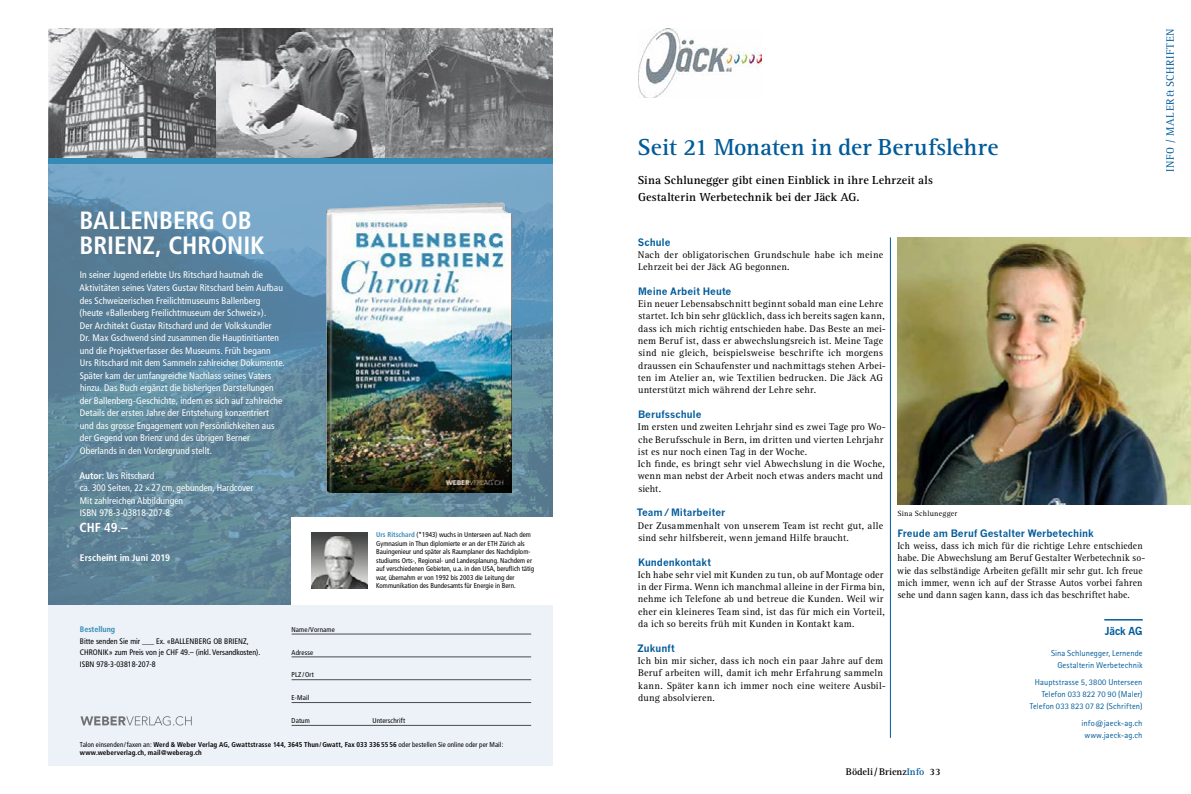
<style>
.page{position:relative;width:1191px;height:794px;background:#fff}
.page>*{position:absolute;margin:0;border:0;box-sizing:border-box;transform-origin:0 0}
.t1{font:700 condensed 25px/25px "Frutiger";letter-spacing:-.005em;color:#fff}
.t2{font:700 24px "Rotis Serif";color:#005b9a}
.t3{font:700 condensed 13px "Frutiger";color:#fff}
.t4{font:700 12px/16.4px "Rotis Serif";letter-spacing:.01em;color:#000}
.t5{font:11px "Rotis Serif";letter-spacing:.06em;color:#005b9a}
.t6{font:700 11px "News Gothic BT";letter-spacing:-.015em;color:#005b9a}
.t7{font:10px/12.3px "Rotis Serif";letter-spacing:.02em;color:#000}
.t8{font:10px/12.3px "Rotis Serif";letter-spacing:.02em;color:#000;scale:.95 1}
.t9{font:700 10px "News Gothic";color:#005b9a}
.t10{font:700 10px "Rotis Serif";color:#000}
.t11{font:condensed 9.5px/12.5px "Frutiger";letter-spacing:.005em;color:#fff}
.t12{font:700 condensed 9.5px "Frutiger";letter-spacing:.01em;color:#fff}
.t13{font:8.5px/12.3px "Rotis Sans Serif";letter-spacing:.01em;color:#005b9a;text-align:right}
.t14{font:condensed 8px/11.5px "Frutiger";color:#000}
.t15{font:700 condensed 8px "Frutiger";color:#358bb8}
.t16{font:7.8px "Rotis Serif";letter-spacing:.025em;color:#000}
.t17{font:condensed 7px/8.5px "Frutiger";color:#000}
.t18{font:700 condensed 7px/8.5px "Frutiger";letter-spacing:.015em;color:#000}
.t19{font:condensed 7px "Frutiger";letter-spacing:.02em;color:#000}
.s1{font-weight:700}
.s2{font-weight:700;color:#358bb8}
.s3{font-weight:400}
.s4{color:#005b9a}
</style>
<div class="page">
<hr style="left:890px;top:237px;width:1px;height:501px;background:#005b9a">
<hr style="left:1104px;top:619px;width:38px;height:1px;background:#005b9a">
<img style="left:638px;top:28px;width:124px;height:70px">
<img style="left:897px;top:237px;width:294px;height:267px">
<img style="left:48px;top:28px;width:169px;height:131px">
<img style="left:384px;top:28px;width:169px;height:131px">
<img style="left:217px;top:28px;width:167px;height:131px">
<div style="left:48px;top:604px;width:505px;height:161px;background:#edf2f8"></div>
<hr style="left:291px;top:634px;width:240px;height:1px;background:#4b4b4d">
<hr style="left:291px;top:656px;width:240px;height:1px;background:#4b4b4d">
<hr style="left:291px;top:679px;width:240px;height:1px;background:#4b4b4d">
<hr style="left:291px;top:702px;width:240px;height:1px;background:#4b4b4d">
<hr style="left:291px;top:725px;width:240px;height:1px;background:#4b4b4d">
<svg style="left:80px;top:716px;width:112px;height:9px"></svg>
<svg style="left:48px;top:164px;width:505px;height:440px;background:#628ba4"></svg>
<img style="left:326px;top:203px;width:187px;height:290px">
<div style="left:48px;top:159px;width:505px;height:5px;background:#358bb8"></div>
<div style="left:291px;top:517px;width:262px;height:87px;background:#fff"></div>
<img style="left:312px;top:533px;width:55px;height:55px">
<h1 class="t1" style="left:80px;top:207px;width:187px">BALLENBERG OB<br>BRIENZ, CHRONIK</h1>
<p class="t11" style="left:79px;top:269px;width:207px">In seiner Jugend erlebte Urs Ritschard hautnah die Aktivitäten seines Vaters Gustav Ritschard beim Aufbau des Schweizerischen Freilichtmuseums Ballenberg (heute «Ballenberg Freilichtmuseum der Schweiz»).<br>Der Architekt Gustav Ritschard und der Volkskundler<br>Dr. Max Gschwend sind zusammen die Hauptinitianten und die Projektverfasser des Museums. Früh begann<br>Urs Ritschard mit dem Sammeln zahlreicher Dokumente.<br>Später kam der umfangreiche Nachlass seines Vaters hinzu. Das Buch ergänzt die bisherigen Darstellungen der Ballenberg-Geschichte, indem es sich auf zahlreiche Details der ersten Jahre der Entstehung konzentriert<br>und das grosse Engagement von Persönlichkeiten aus der Gegend von Brienz und des übrigen Berner Oberlands in den Vordergrund stellt.</p>
<p class="t11" style="left:79px;top:469px;width:175px"><span class="s1">Autor:</span> Urs Ritschard<br>ca. 300 Seiten, 22×27 cm, gebunden, Hardcover<br>Mit zahlreichen Abbildungen<br>ISBN 978-3-03818-207-8</p>
<h3 class="t3" style="left:80px;top:520px;width:49px">CHF 49.–</h3>
<p class="t12" style="left:80px;top:551px;width:92px">Erscheint im Juni 2019</p>
<p class="t17" style="left:376px;top:530px;width:159px"><span class="s2">Urs Ritschard</span> (*1943) wuchs in Unterseen auf. Nach dem Gymnasium in Thun diplomierte er an der ETH Zürich als Bauingenieur und später als Raumplaner des Nachdiplom&shy;studiums Orts-, Regional- und Landesplanung. Nachdem er auf verschiedenen Gebieten, u.a. in den USA, beruflich tätig war, übernahm er von 1992 bis 2003 die Leitung der Kommunikation des Bundesamts für Energie in Bern.</p>
<p class="t15" style="left:80px;top:625px;width:37px">Bestellung</p>
<p class="t14" style="left:80px;top:635px;width:182px">Bitte senden Sie mir ___ Ex. «BALLENBERG OB BRIENZ,<br>CHRONIK» zum Preis von je CHF 49.– (inkl. Versandkosten).<br>ISBN 978-3-03818-207-8</p>
<p class="t17" style="left:291px;top:625px;width:45px">Name/Vorname</p>
<p class="t19" style="left:291px;top:648px;width:23px">Adresse</p>
<p class="t17" style="left:291px;top:671px;width:24px">PLZ/Ort</p>
<p class="t17" style="left:291px;top:693px;width:19px">E-Mail</p>
<p class="t17" style="left:291px;top:716px;width:20px">Datum</p>
<p class="t17" style="left:372px;top:716px;width:34px">Unterschrift</p>
<p class="t18" style="left:80px;top:740px;width:425px"><span class="s3">Talon einsenden/faxen an:</span> Werd &amp; Weber Verlag AG, Gwattstrasse 144, 3645 Thun/Gwatt, Fax 033 336 55 56 <span class="s3">oder bestellen Sie online oder per Mail: </span>www.weberverlag.ch, mail@weberag.ch</p>
<h2 class="t2" style="left:637px;top:133px;width:362px">Seit 21 Monaten in der Berufslehre</h2>
<p class="t4" style="left:638px;top:172px;width:297px">Sina Schlunegger gibt einen Einblick in ihre Lehrzeit als<br>Gestalterin Werbetechnik bei der Jäck AG.</p>
<p class="t9" style="left:638px;top:236px;width:34px">Schule</p>
<p class="t7" style="left:638px;top:249px;width:247px">Nach der obligatorischen Grundschule habe ich meine<br>Lehrzeit bei der Jäck AG begonnen.</p>
<p class="t9" style="left:638px;top:285px;width:95px">Meine Arbeit Heute</p>
<p class="t7" style="left:638px;top:298px;width:250px">Ein neuer Lebensabschnitt beginnt sobald man eine Lehre startet. Ich bin sehr glücklich, dass ich bereits sagen kann, dass ich mich richtig entschieden habe. Das Beste an mei&shy;nem Beruf ist, dass er abwechslungsreich ist. Meine Tage sind nie gleich, beispielsweise beschrifte ich morgens draussen ein Schaufenster und nachmittags stehen Arbei&shy;ten im Atelier an, wie Textilien bedrucken. Die Jäck AG unterstützt mich während der Lehre sehr.</p>
<p class="t9" style="left:638px;top:408px;width:65px">Berufsschule</p>
<p class="t7" style="left:637px;top:421px;width:250px">Im ersten und zweiten Lehrjahr sind es zwei Tage pro Wo&shy;che Berufsschule in Bern, im dritten und vierten Lehrjahr ist es nur noch einen Tag in der Woche.<br>Ich finde, es bringt sehr viel Abwechslung in die Woche, wenn man nebst der Arbeit noch etwas anders macht und sieht.</p>
<p class="t9" style="left:636px;top:506px;width:90px">Team/Mitarbeiter</p>
<p class="t7" style="left:638px;top:519px;width:247px">Der Zusammenhalt von unserem Team ist recht gut, alle sind sehr hilfsbereit, wenn jemand Hilfe braucht.</p>
<p class="t9" style="left:638px;top:556px;width:75px">Kundenkontakt</p>
<p class="t7" style="left:638px;top:568px;width:248px">Ich habe sehr viel mit Kunden zu tun, ob auf Montage oder in der Firma. Wenn ich manchmal alleine in der Firma bin, nehme ich Telefone ab und betreue die Kunden. Weil wir eher ein kleineres Team sind, ist das für mich ein Vorteil, da ich so bereits früh mit Kunden in Kontakt kam.</p>
<p class="t9" style="left:637px;top:642px;width:39px">Zukunft</p>
<p class="t7" style="left:638px;top:655px;width:249px">Ich bin mir sicher, dass ich noch ein paar Jahre auf dem Beruf arbeiten will, damit ich mehr Erfahrung sammeln kann. Später kann ich immer noch eine weitere Ausbil&shy;dung absolvieren.</p>
<p class="t16" style="left:897px;top:509px;width:61px">Sina Schlunegger</p>
<p class="t9" style="left:897px;top:527px;width:198px">Freude am Beruf Gestalter Werbetechink</p>
<p class="t8" style="left:897px;top:540px;width:263px">Ich weiss, dass ich mich für die richtige Lehre entschieden habe. Die Abwechslung am Beruf Gestalter Werbetechnik so&shy;wie das selbständige Arbeiten gefällt mir sehr gut. Ich freue mich immer, wenn ich auf der Strasse Autos vorbei fahren sehe und dann sagen kann, dass ich das beschriftet habe.</p>
<p class="t6" style="left:1104px;top:624px;width:39px">Jäck AG</p>
<p class="t13" style="left:1051px;top:646px;width:93px">Sina Schlunegger, Lernende<br>Gestalterin Werbetechnik</p>
<p class="t13" style="left:1030px;top:675px;width:114px">Hauptstrasse 5, 3800 Unterseen<br>Telefon 033 822 70 90 (Maler)<br>Telefon 033 823 07 82 (Schriften)</p>
<p class="t13" style="left:1081px;top:716px;width:62px;text-align:center">info@jaeck-ag.ch www.jaeck-ag.ch</p>
<p class="t10" style="left:846px;top:765px;width:96px">Bödeli/Brienz<span class="s4">Info</span> 33</p>
<p class="t5" style="left:1164px;top:172px;width:145px;rotate:-90deg">INFO / MALER&amp;SCHRIFTEN</p>
</div>
